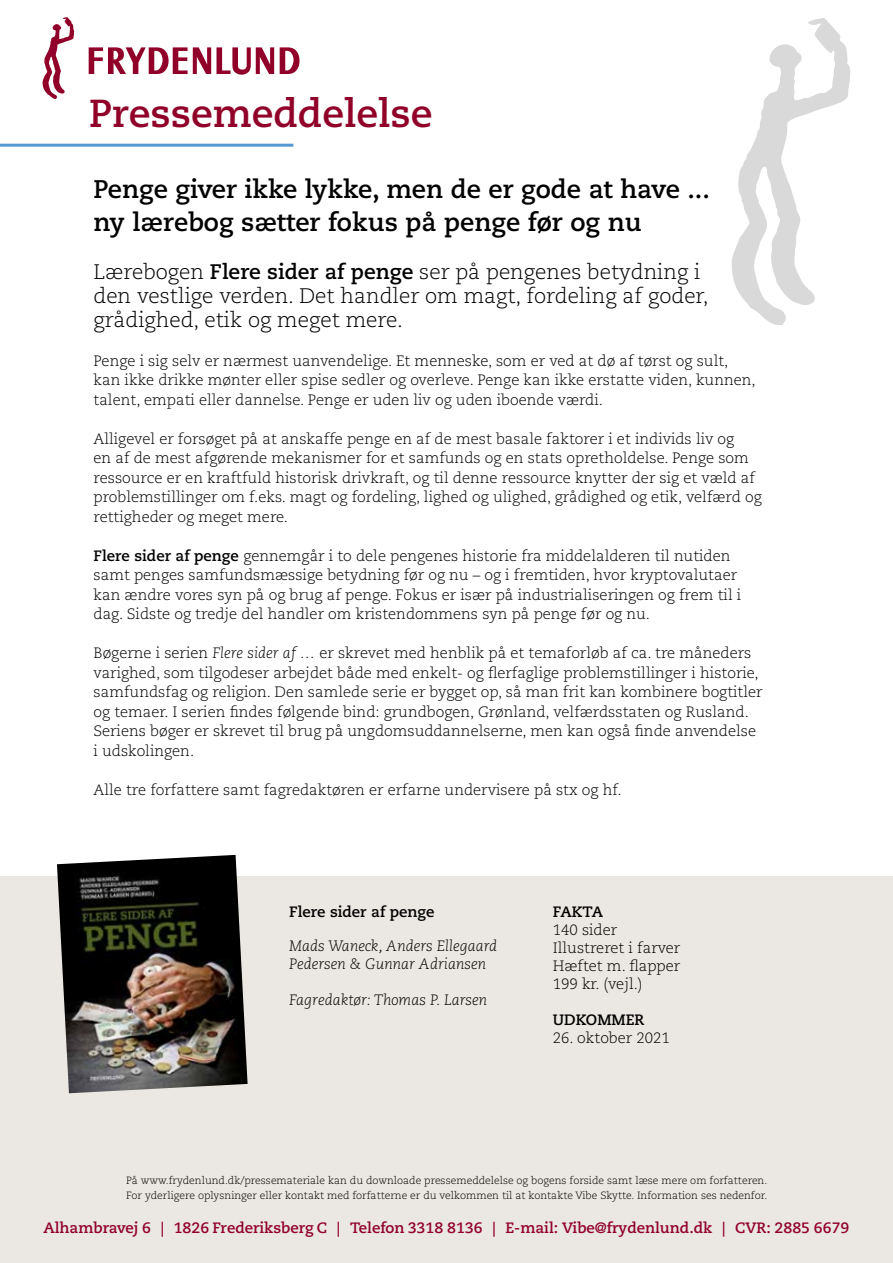
<style>
.page{position:relative;width:893px;height:1263px;background:#fff}
.page>*{position:absolute;margin:0;border:0;box-sizing:border-box;transform-origin:0 0}
.t1{font:700 39px "Caecilia LT Std";color:#910028}
.t2{font:700 25.5px/32.4px "Caecilia LT Std";color:#000}
.t3{font:300 21px/24px "Caecilia LT Std";color:#000}
.t4{font:300 15px/19.5px "Caecilia LT Std";color:#000}
.t5{font:700 15px "Caecilia LT Std";color:#910028}
.t6{font:italic 300 15px/18px "Caecilia LT Std";color:#000}
.t7{font:700 15px "Caecilia LT Std";color:#000}
.t8{font:300 10.5px/15px "Caecilia LT Std";color:#000}
.s1{font-weight:700}
.s2{font-style:italic}
</style>
<div class="page">
<svg style="left:731px;top:18px;width:119px;height:307px"></svg>
<hr style="left:0;top:144px;width:293px;height:3px;background:#5698d2">
<div style="left:0;top:876px;width:893px;height:387px;background:#ebe7e2"></div>
<svg style="left:43px;top:17px;width:32px;height:82px"></svg>
<svg style="left:89px;top:47px;width:122px;height:27px"></svg>
<svg style="left:217px;top:47px;width:57px;height:28px"></svg>
<svg style="left:280px;top:47px;width:20px;height:27px"></svg>
<img style="left:57px;top:855px;width:191px;height:238px">
<h1 class="t1" style="left:89px;top:91px;width:345px">Pressemeddelelse</h1>
<h2 class="t2" style="left:94px;top:174px;width:618px">Penge giver ikke lykke, men de er gode at have ... ny lærebog sætter fokus på penge før og nu</h2>
<h3 class="t3" style="left:94px;top:260px;width:616px">Lærebogen <span class="s1">Flere sider af penge</span> ser på pengenes betydning i den vestlige verden. Det handler om magt, fordeling af goder, grådighed, etik og meget mere.</h3>
<p class="t4" style="left:94px;top:351px;width:664px">Penge i sig selv er nærmest uanvendelige. Et menneske, som er ved at dø af tørst og sult, kan ikke drikke mønter eller spise sedler og overleve. Penge kan ikke erstatte viden, kunnen, talent, empati eller dannelse. Penge er uden liv og uden iboende værdi.</p>
<p class="t4" style="left:94px;top:429px;width:670px">Alligevel er forsøget på at anskaffe penge en af de mest basale faktorer i et individs liv og<br>en af de mest afgørende mekanismer for et samfunds og en stats opretholdelse. Penge som ressource er en kraftfuld historisk drivkraft, og til denne ressource knytter der sig et væld af problemstillinger om f.eks. magt og fordeling, lighed og ulighed, grådighed og etik, velfærd og rettigheder og meget mere.</p>
<p class="t4" style="left:94px;top:546px;width:649px"><span class="s1">Flere sider af penge</span> gennemgår i to dele pengenes historie fra middelalderen til nutiden samt penges samfundsmæssige betydning før og nu – og i fremtiden, hvor kryptovalutaer kan ændre vores syn på og brug af penge. Fokus er især på industrialiseringen og frem til i dag. Sidste og tredje del handler om kristendommens syn på penge før og nu.</p>
<p class="t4" style="left:94px;top:644px;width:671px">Bøgerne i serien <span class="s2">Flere sider af …</span> er skrevet med henblik på et temaforløb af ca. tre måneders varighed, som tilgodeser arbejdet både med enkelt- og flerfaglige problemstillinger i historie, samfundsfag og religion. Den samlede serie er bygget op, så man frit kan kombinere bogtitler og temaer. I serien findes følgende bind: grundbogen, Grønland, velfærdsstaten og Rusland.<br>Seriens bøger er skrevet til brug på ungdomsuddannelserne, men kan også finde anvendelse i udskolingen.</p>
<p class="t4" style="left:94px;top:780px;width:530px">Alle tre forfattere samt fagredaktøren er erfarne undervisere på stx og hf.</p>
<p class="t7" style="left:289px;top:903px;width:147px">Flere sider af penge</p>
<p class="t6" style="left:289px;top:938px;width:210px">Mads Waneck, Anders Ellegaard<br>Pedersen &amp; Gunnar Adriansen</p>
<p class="t6" style="left:289px;top:992px;width:199px">Fagredaktør: Thomas P. Larsen</p>
<p class="t7" style="left:553px;top:903px;width:52px">FAKTA</p>
<p class="t4" style="left:553px;top:921px;width:129px;line-height:18px">140 sider<br>Illustreret i farver<br>Hæftet m. flapper<br>199 kr. (vejl.)</p>
<p class="t7" style="left:553px;top:1011px;width:93px">UDKOMMER</p>
<p class="t4" style="left:553px;top:1029px;width:118px">26. oktober 2021</p>
<p class="t8" style="left:126px;top:1173px;width:643px">På www.frydenlund.dk/pressemateriale kan du downloade pressemeddelelse og bogens forside samt læse mere om forfatteren.<br>For yderligere oplysninger eller kontakt med forfatterne er du velkommen til at kontakte Vibe Skytte. Information ses nedenfor.</p>
<p class="t5" style="left:43px;top:1218px;width:807px">Alhambravej 6 | 1826 Frederiksberg C | Telefon 3318 8136 | E-mail: Vibe@frydenlund.dk | CVR: 2885 6679</p>
</div>
